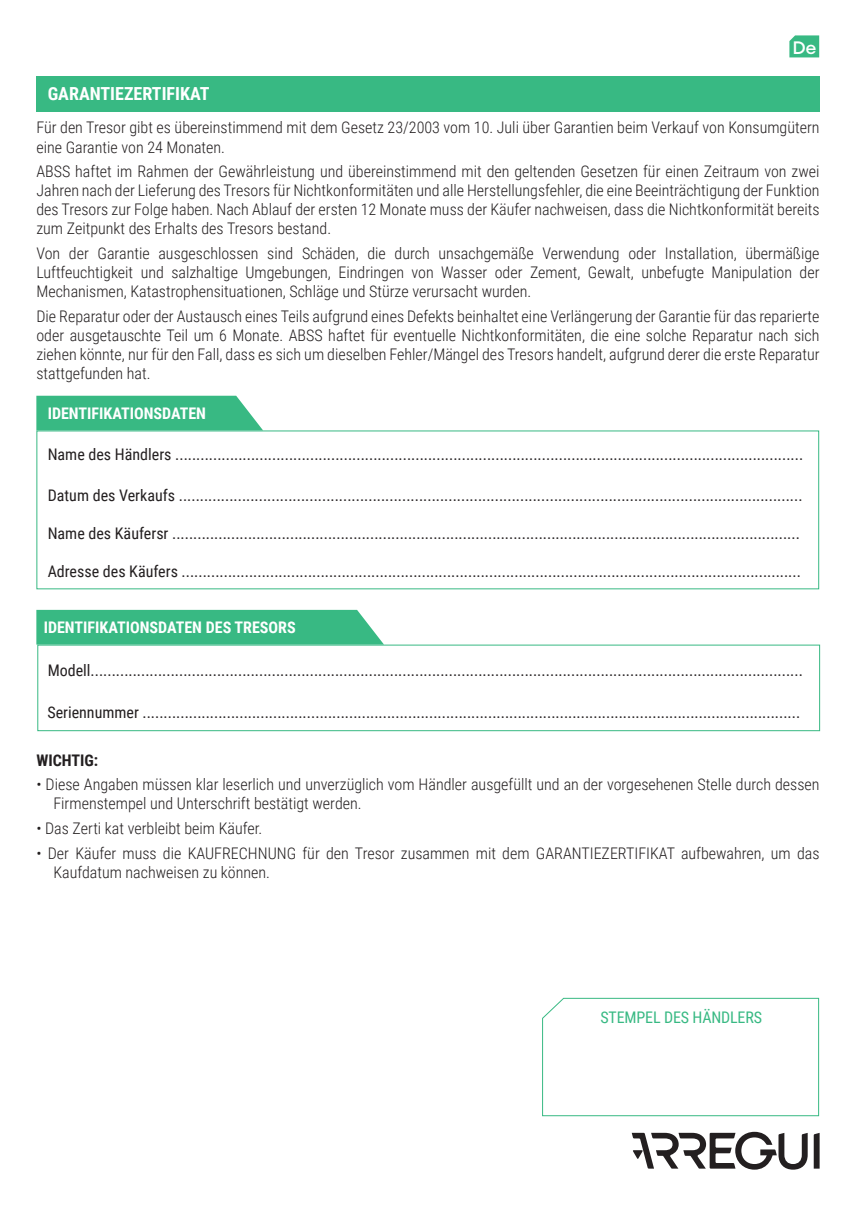
<style>
.page{position:relative;width:856px;height:1207px;background:#fff}
.page>*{position:absolute;margin:0;border:0;box-sizing:border-box;transform-origin:0 0}
.t1{font:700 18px "Roboto Condensed";color:#fff}
.t2{font:500 18px "TT Firs Neue";color:#fff}
.Estilo_de_párrafo_4{font:300 16px/19px "Roboto Condensed";color:#231f20}
.t3{font:16px "Roboto Condensed";color:#231f20}
.t4{font:700 16px "Roboto Condensed";color:#fff}
.t5{font:16px "Roboto Condensed";letter-spacing:-.01em;color:#38b983}
.Estilo_de_párrafo_4-2{font:700 16px "Roboto Condensed";color:#231f20}
</style>
<div class="page">
<svg style="left:789px;top:35px;width:29px;height:22px"></svg>
<div style="left:36px;top:76px;width:783px;height:35px;background:#38b983"></div>
<div style="left:36px;top:396px;width:227px;height:34px;background:#38b983"></div>
<div style="left:36px;top:610px;width:348px;height:34px;background:#38b983"></div>
<div style="left:37px;top:644px;width:782px;height:87px;border:1px solid #38b983"></div>
<svg style="left:542px;top:997px;width:277px;height:119px"></svg>
<svg style="left:813px;top:1133px;width:6px;height:35px"></svg>
<svg style="left:631px;top:1131px;width:176px;height:38px"></svg>
<p class="t2" style="left:792px;top:36px;width:25px">De</p>
<p class="t1" style="left:48px;top:81px;width:163px">GARANTIEZERTIFIKAT</p>
<p class="Estilo_de_párrafo_4" style="left:36px;top:118px;width:784px">Für den Tresor gibt es übereinstimmend mit dem Gesetz 23/2003 vom 10. Juli über Garantien beim Verkauf von Konsumgütern eine Garantie von 24 Monaten.</p>
<p class="Estilo_de_párrafo_4" style="left:36px;top:161px;width:784px;text-align:justify">ABSS haftet im Rahmen der Gewährleistung und übereinstimmend mit den geltenden Gesetzen für einen Zeitraum von zwei Jahren nach der Lieferung des Tresors für Nichtkonformitäten und alle Herstellungsfehler, die eine Beeinträchtigung der Funktion des Tresors zur Folge haben. Nach Ablauf der ersten 12 Monate muss der Käufer nachweisen, dass die Nichtkonformität bereits zum Zeitpunkt des Erhalts des Tresors bestand.</p>
<p class="Estilo_de_párrafo_4" style="left:36px;top:243px;width:784px;text-align:justify">Von der Garantie ausgeschlossen sind Schäden, die durch unsachgemäße Verwendung oder Installation, übermäßige Luftfeuchtigkeit und salzhaltige Umgebungen, Eindringen von Wasser oder Zement, Gewalt, unbefugte Manipulation der Mechanismen, Katastrophensituationen, Schläge und Stürze verursacht wurden.</p>
<p class="Estilo_de_párrafo_4" style="left:36px;top:306px;width:784px;text-align:justify">Die Reparatur oder der Austausch eines Teils aufgrund eines Defekts beinhaltet eine Verlängerung der Garantie für das reparierte oder ausgetauschte Teil um 6 Monate. ABSS haftet für eventuelle Nichtkonformitäten, die eine solche Reparatur nach sich ziehen könnte, nur für den Fall, dass es sich um dieselben Fehler/Mängel des Tresors handelt, aufgrund derer die erste Reparatur stattgefunden hat.</p>
<p class="t4" style="left:48px;top:402px;width:160px">IDENTIFIKATIONSDATEN</p>
<p class="t3" style="left:48px;top:443px;width:756px">Name des Händlers .....................................................................................................................................................</p>
<p class="t3" style="left:48px;top:483px;width:755px">Datum des Verkaufs ....................................................................................................................................................</p>
<p class="t3" style="left:48px;top:521px;width:753px">Name des Käufersr .....................................................................................................................................................</p>
<p class="t3" style="left:48px;top:559px;width:754px">Adresse des Käufers ...................................................................................................................................................</p>
<p class="t4" style="left:44px;top:616px;width:253px">IDENTIFIKATIONSDATEN DES TRESORS</p>
<p class="t3" style="left:48px;top:658px;width:756px">Modell.........................................................................................................................................................................</p>
<p class="t3" style="left:47px;top:701px;width:753px">Seriennummer ............................................................................................................................................................</p>
<p class="Estilo_de_párrafo_4-2" style="left:36px;top:748px;width:63px">WICHTIG:</p>
<p class="Estilo_de_párrafo_4" style="left:53px;top:774px;width:767px;text-indent:-17px">• Diese Angaben müssen klar leserlich und unverzüglich vom Händler ausgefüllt und an der vorgesehenen Stelle durch dessen<br>Firmenstempel und Unterschrift bestätigt werden.</p>
<p class="Estilo_de_párrafo_4" style="left:36px;top:818px;width:227px">• Das Zerti kat verbleibt beim Käufer.</p>
<p class="Estilo_de_párrafo_4" style="left:53px;top:842px;width:767px;text-indent:-17px">• Der Käufer muss die KAUFRECHNUNG für den Tresor zusammen mit dem GARANTIEZERTIFIKAT aufbewahren, um das<br>Kaufdatum nachweisen zu können.</p>
<p class="t5" style="left:600px;top:1006px;width:163px">STEMPEL DES HÄNDLERS</p>
</div>
